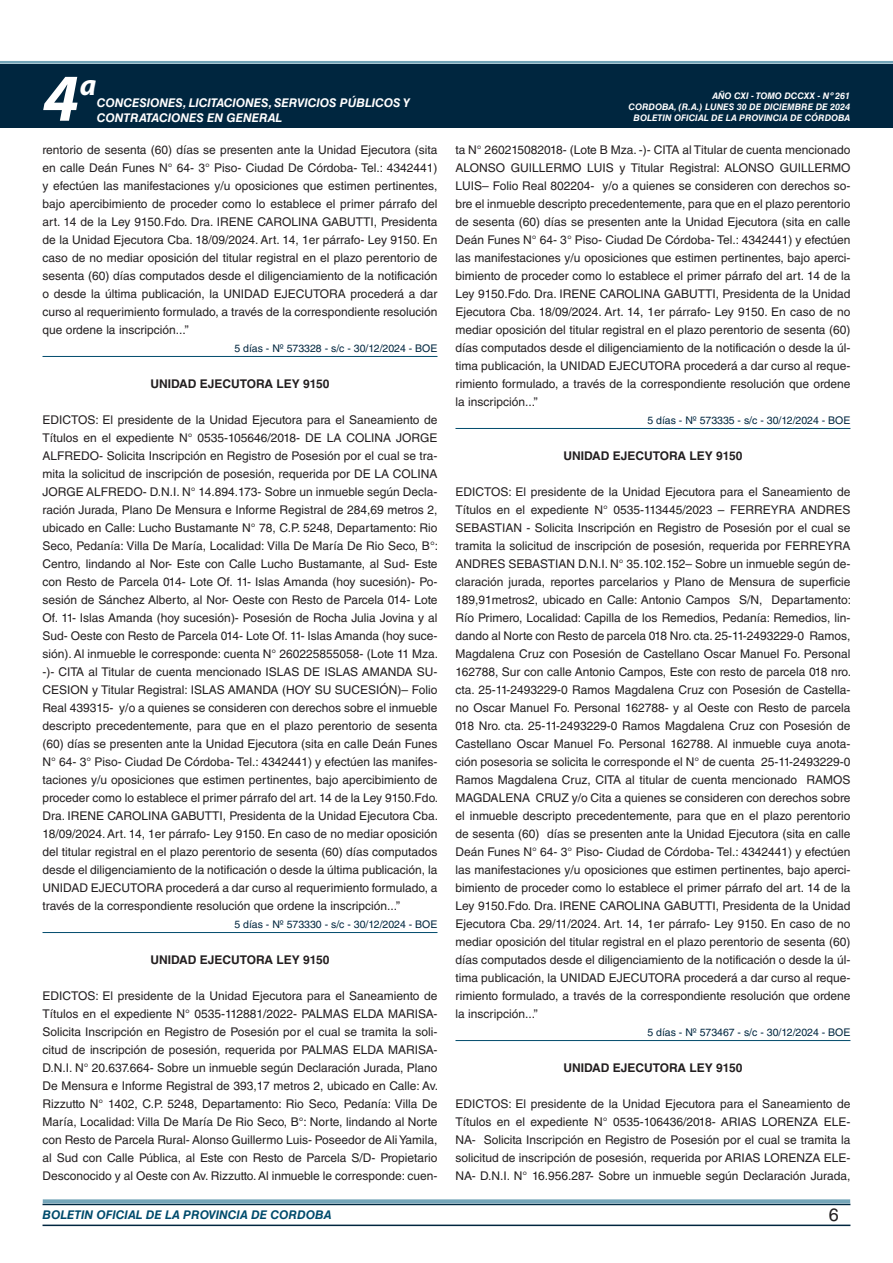
<style>
.page{position:relative;width:893px;height:1263px;background:#fff}
.page>*{position:absolute;margin:0;border:0;box-sizing:border-box;transform-origin:0 0}
.t1{font:italic 700 67.5px "Myriad Pro";color:#fff}
.t2{font:italic 700 30px "Myriad Pro";color:#fff}
.t3{font:18px "Helvetica LT Std";color:#231f20}
.TEXTO_BASE{font:12px/18px "Helvetica LT Std";color:#231f20;text-align:justify}
.RESUELVE{font:700 12px "Helvetica LT Std";color:#231f20}
.t4{font:italic 700 12px/14.4px "Helvetica LT Std";color:#fff}
.t5{font:italic 700 12px "Helvetica LT Std";color:#004b6c}
.FECHA_DE_VENCIMIENTO{font:10.5px "Helvetica LT Std";color:#00263f}
.t6{font:italic 700 9px/10.8px "Helvetica LT Std";color:#fff;text-align:right}
</style>
<div class="page">
<div style="left:0;top:61px;width:893px;height:6px;background:#fff;opacity:.75"></div>
<hr style="left:43px;top:1224px;width:807px;height:2px;background:#00263f">
<div style="left:42px;top:1198px;width:809px;height:8px;background:#fff;opacity:.75"></div>
<div style="left:0;top:64px;width:893px;height:64px;background:#00263f"></div>
<hr style="left:43px;top:356px;width:394px;height:1px;background:#004b6c">
<hr style="left:43px;top:932px;width:394px;height:1px;background:#004b6c">
<hr style="left:455px;top:428px;width:395px;height:1px;background:#004b6c">
<hr style="left:455px;top:1040px;width:395px;height:1px;background:#004b6c">
<h1 class="t1" style="left:43px;top:54px;width:38px">4</h1>
<h2 class="t2" style="left:80px;top:66px;width:18px">a</h2>
<p class="t4" style="left:97px;top:96px;width:315px">CONCESIONES, LICITACIONES, SERVICIOS PÚBLICOS Y<br>CONTRATACIONES EN GENERAL</p>
<p class="TEXTO_BASE" style="left:43px;top:141px;width:396px">rentorio de sesenta (60) días se presenten ante la Unidad Ejecutora (sita en calle Deán Funes N° 64- 3° Piso- Ciudad De Córdoba- Tel.: 4342441) y efectúen las manifestaciones y/u oposiciones que estimen pertinentes, bajo apercibimiento de proceder como lo establece el primer párrafo del art. 14 de la Ley 9150.Fdo. Dra. IRENE CAROLINA GABUTTI, Presidenta de la Unidad Ejecutora Cba. 18/09/2024. Art. 14, 1er párrafo- Ley 9150. En caso de no mediar oposición del titular registral en el plazo perentorio de sesenta (60) días computados desde el diligenciamiento de la notificación o desde la última publicación, la UNIDAD EJECUTORA procederá a dar curso al requerimiento formulado, a través de la correspondiente resolución que ordene la inscripción...”</p>
<p class="FECHA_DE_VENCIMIENTO" style="left:234px;top:342px;width:205px">5 días - Nº 573328 - s/c - 30/12/2024 - BOE</p>
<p class="RESUELVE" style="left:150px;top:376px;width:181px">UNIDAD EJECUTORA LEY 9150</p>
<p class="TEXTO_BASE" style="left:43px;top:411px;width:397px">EDICTOS: El presidente de la Unidad Ejecutora para el Saneamiento de Títulos en el expediente N° 0535-105646/2018- DE LA COLINA JORGE ALFREDO- Solicita Inscripción en Registro de Posesión por el cual se tra&shy;mita la solicitud de inscripción de posesión, requerida por DE LA COLINA JORGE ALFREDO- D.N.I. N° 14.894.173- Sobre un inmueble según Decla&shy;ración Jurada, Plano De Mensura e Informe Registral de 284,69 metros 2, ubicado en Calle: Lucho Bustamante N° 78, C.P. 5248, Departamento: Rio Seco, Pedanía: Villa De María, Localidad: Villa De María De Rio Seco, B°:<br>Centro, lindando al Nor- Este con Calle Lucho Bustamante, al Sud- Este con Resto de Parcela 014- Lote Of. 11- Islas Amanda (hoy sucesión)- Po&shy;sesión de Sánchez Alberto, al Nor- Oeste con Resto de Parcela 014- Lote Of. 11- Islas Amanda (hoy sucesión)- Posesión de Rocha Julia Jovina y al Sud- Oeste con Resto de Parcela 014- Lote Of. 11- Islas Amanda (hoy suce&shy;sión). Al inmueble le corresponde: cuenta N° 260225855058- (Lote 11 Mza. -)- CITA al Titular de cuenta mencionado ISLAS DE ISLAS AMANDA SU-CESION y Titular Registral: ISLAS AMANDA (HOY SU SUCESIÓN)– Folio Real 439315- y/o a quienes se consideren con derechos sobre el inmueble descripto precedentemente, para que en el plazo perentorio de sesenta (60) días se presenten ante la Unidad Ejecutora (sita en calle Deán Funes N° 64- 3° Piso- Ciudad De Córdoba- Tel.: 4342441) y efectúen las manifes&shy;taciones y/u oposiciones que estimen pertinentes, bajo apercibimiento de proceder como lo establece el primer párrafo del art. 14 de la Ley 9150.Fdo.<br>Dra. IRENE CAROLINA GABUTTI, Presidenta de la Unidad Ejecutora Cba.<br>18/09/2024. Art. 14, 1er párrafo- Ley 9150. En caso de no mediar oposición del titular registral en el plazo perentorio de sesenta (60) días computados desde el diligenciamiento de la notificación o desde la última publicación, la UNIDAD EJECUTORA procederá a dar curso al requerimiento formulado, a través de la correspondiente resolución que ordene la inscripción...”</p>
<p class="FECHA_DE_VENCIMIENTO" style="left:234px;top:918px;width:205px">5 días - Nº 573330 - s/c - 30/12/2024 - BOE</p>
<p class="RESUELVE" style="left:150px;top:952px;width:181px">UNIDAD EJECUTORA LEY 9150</p>
<p class="TEXTO_BASE" style="left:43px;top:987px;width:397px">EDICTOS: El presidente de la Unidad Ejecutora para el Saneamiento de Títulos en el expediente N° 0535-112881/2022- PALMAS ELDA MARISA-Solicita Inscripción en Registro de Posesión por el cual se tramita la soli&shy;citud de inscripción de posesión, requerida por PALMAS ELDA MARISA-D.N.I. N° 20.637.664- Sobre un inmueble según Declaración Jurada, Plano De Mensura e Informe Registral de 393,17 metros 2, ubicado en Calle: Av.<br>Rizzutto N° 1402, C.P. 5248, Departamento: Rio Seco, Pedanía: Villa De María, Localidad: Villa De María De Rio Seco, B°: Norte, lindando al Norte con Resto de Parcela Rural- Alonso Guillermo Luis- Poseedor de Ali Yamila, al Sud con Calle Pública, al Este con Resto de Parcela S/D- Propietario Desconocido y al Oeste con Av. Rizzutto. Al inmueble le corresponde: cuen-</p>
<p class="t6" style="left:629px;top:91px;width:223px">AÑO CXI - TOMO DCCXX - Nº 261<br>CORDOBA, (R.A.) LUNES 30 DE DICIEMBRE DE 2024</p>
<p class="t6" style="left:634px;top:112px;width:218px">BOLETIN OFICIAL DE LA PROVINCIA DE CÓRDOBA</p>
<p class="TEXTO_BASE" style="left:455px;top:141px;width:396px">ta N° 260215082018- (Lote B Mza. -)- CITA al Titular de cuenta mencionado ALONSO GUILLERMO LUIS y Titular Registral: ALONSO GUILLERMO LUIS– Folio Real 802204- y/o a quienes se consideren con derechos so&shy;bre el inmueble descripto precedentemente, para que en el plazo perentorio de sesenta (60) días se presenten ante la Unidad Ejecutora (sita en calle Deán Funes N° 64- 3° Piso- Ciudad De Córdoba- Tel.: 4342441) y efectúen las manifestaciones y/u oposiciones que estimen pertinentes, bajo aperci&shy;bimiento de proceder como lo establece el primer párrafo del art. 14 de la Ley 9150.Fdo. Dra. IRENE CAROLINA GABUTTI, Presidenta de la Unidad Ejecutora Cba. 18/09/2024. Art. 14, 1er párrafo- Ley 9150. En caso de no mediar oposición del titular registral en el plazo perentorio de sesenta (60) días computados desde el diligenciamiento de la notificación o desde la úl&shy;tima publicación, la UNIDAD EJECUTORA procederá a dar curso al reque&shy;rimiento formulado, a través de la correspondiente resolución que ordene la inscripción...”</p>
<p class="FECHA_DE_VENCIMIENTO" style="left:647px;top:414px;width:205px">5 días - Nº 573335 - s/c - 30/12/2024 - BOE</p>
<p class="RESUELVE" style="left:563px;top:448px;width:181px">UNIDAD EJECUTORA LEY 9150</p>
<p class="TEXTO_BASE" style="left:455px;top:483px;width:397px">EDICTOS: El presidente de la Unidad Ejecutora para el Saneamiento de Títulos en el expediente N° 0535-113445/2023 – FERREYRA ANDRES SEBASTIAN - Solicita Inscripción en Registro de Posesión por el cual se tramita la solicitud de inscripción de posesión, requerida por FERREYRA ANDRES SEBASTIAN D.N.I. N° 35.102.152– Sobre un inmueble según de&shy;claración jurada, reportes parcelarios y Plano de Mensura de superficie 189,91metros2, ubicado en Calle: Antonio Campos S/N, Departamento:<br>Río Primero, Localidad: Capilla de los Remedios, Pedanía: Remedios, lin&shy;dando al Norte con Resto de parcela 018 Nro. cta. 25-11-2493229-0 Ramos, Magdalena Cruz con Posesión de Castellano Oscar Manuel Fo. Personal 162788, Sur con calle Antonio Campos, Este con resto de parcela 018 nro. cta. 25-11-2493229-0 Ramos Magdalena Cruz con Posesión de Castella&shy;no Oscar Manuel Fo. Personal 162788- y al Oeste con Resto de parcela 018 Nro. cta. 25-11-2493229-0 Ramos Magdalena Cruz con Posesión de Castellano Oscar Manuel Fo. Personal 162788. Al inmueble cuya anota&shy;ción posesoria se solicita le corresponde el N° de cuenta 25-11-2493229-0<br>Ramos Magdalena Cruz, CITA al titular de cuenta mencionado RAMOS MAGDALENA CRUZ y/o Cita a quienes se consideren con derechos sobre el inmueble descripto precedentemente, para que en el plazo perentorio de sesenta (60) días se presenten ante la Unidad Ejecutora (sita en calle Deán Funes N° 64- 3° Piso- Ciudad de Córdoba- Tel.: 4342441) y efectúen las manifestaciones y/u oposiciones que estimen pertinentes, bajo aperci&shy;bimiento de proceder como lo establece el primer párrafo del art. 14 de la Ley 9150.Fdo. Dra. IRENE CAROLINA GABUTTI, Presidenta de la Unidad Ejecutora Cba. 29/11/2024. Art. 14, 1er párrafo- Ley 9150. En caso de no mediar oposición del titular registral en el plazo perentorio de sesenta (60) días computados desde el diligenciamiento de la notificación o desde la úl&shy;tima publicación, la UNIDAD EJECUTORA procederá a dar curso al reque&shy;rimiento formulado, a través de la correspondiente resolución que ordene la inscripción...”</p>
<p class="FECHA_DE_VENCIMIENTO" style="left:647px;top:1026px;width:205px">5 días - Nº 573467 - s/c - 30/12/2024 - BOE</p>
<p class="RESUELVE" style="left:563px;top:1060px;width:181px">UNIDAD EJECUTORA LEY 9150</p>
<p class="TEXTO_BASE" style="left:455px;top:1095px;width:396px">EDICTOS: El presidente de la Unidad Ejecutora para el Saneamiento de Títulos en el expediente N° 0535-106436/2018- ARIAS LORENZA ELE-NA- Solicita Inscripción en Registro de Posesión por el cual se tramita la solicitud de inscripción de posesión, requerida por ARIAS LORENZA ELE-NA- D.N.I. N° 16.956.287- Sobre un inmueble según Declaración Jurada,</p>
<p class="t5" style="left:43px;top:1208px;width:290px">BOLETIN OFICIAL DE LA PROVINCIA DE CORDOBA</p>
<h3 class="t3" style="left:829px;top:1204px;width:12px">6</h3>
</div>
